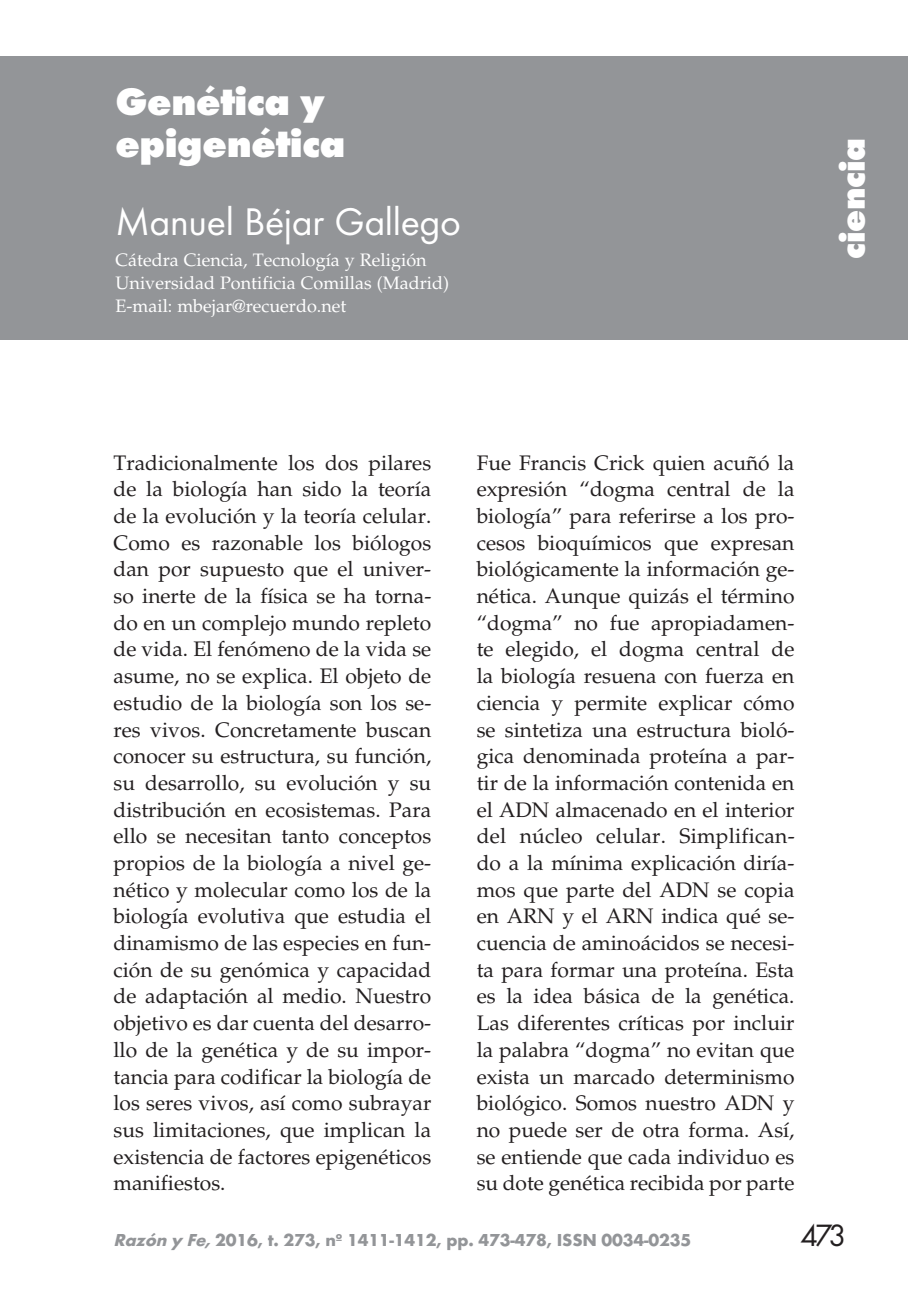
<style>
.page{position:relative;width:908px;height:1304px;background:#fff}
.page>*{position:absolute;margin:0;border:0;box-sizing:border-box;transform-origin:0 0}
.t1{font:800 40px/42px "Futura T";letter-spacing:-.01em;color:#fff}
.t2{font:40px "Futura T";letter-spacing:-.01em;color:#fff}
.t3{font:800 36px "Futura T";letter-spacing:-.01em;color:#fff}
.t4{font:32px "Futura T";color:#231f20}
.t5{font:21px/26.6px "Palatino";color:#231f20;text-align:justify}
.t6{font:18px/23px "Palatino";color:#fff}
.t7{font:700 18px "Futura T";letter-spacing:-.01em;color:#939598}
.s1{font-style:italic}
</style>
<div class="page">
<div style="left:0;top:57px;width:907px;height:283px;background:#939598"></div>
<h1 class="t1" style="left:115px;top:80px;width:231px">Genética y epigenética</h1>
<h1 class="t2" style="left:115px;top:198px;width:347px">Manuel Béjar Gallego</h1>
<p class="t6" style="left:115px;top:249px;width:335px">Cátedra Ciencia, Tecnología y Religión<br>Universidad Pontificia Comillas (Madrid)<br>E-mail: mbejar@recuerdo.net</p>
<h2 class="t3" style="left:830px;top:259px;width:122px;rotate:-90deg">ciencia</h2>
<p class="t5" style="left:113px;top:450px;width:319px">Tradicionalmente los dos pilares de la biología han sido la teoría de la evolución y la teoría celular.<br>Como es razonable los biólogos dan por supuesto que el univer&shy;so inerte de la física se ha torna&shy;do en un complejo mundo repleto de vida. El fenómeno de la vida se asume, no se explica. El objeto de estudio de la biología son los se&shy;res vivos. Concretamente buscan conocer su estructura, su función, su desarrollo, su evolución y su distribución en ecosistemas. Para ello se necesitan tanto conceptos propios de la biología a nivel ge&shy;nético y molecular como los de la biología evolutiva que estudia el dinamismo de las especies en fun&shy;ción de su genómica y capacidad de adaptación al medio. Nuestro objetivo es dar cuenta del desarro&shy;llo de la genética y de su impor&shy;tancia para codificar la biología de los seres vivos, así como subrayar sus limitaciones, que implican la existencia de factores epigenéticos manifiestos.</p>
<p class="t5" style="left:476px;top:450px;width:319px">Fue Francis Crick quien acuñó la expresión “dogma central de la biología” para referirse a los pro&shy;cesos bioquímicos que expresan biológicamente la información ge&shy;nética. Aunque quizás el término “dogma” no fue apropiadamen&shy;te elegido, el dogma central de la biología resuena con fuerza en ciencia y permite explicar cómo se sintetiza una estructura bioló&shy;gica denominada proteína a par&shy;tir de la información contenida en el ADN almacenado en el interior del núcleo celular. Simplifican&shy;do a la mínima explicación diría&shy;mos que parte del ADN se copia en ARN y el ARN indica qué se&shy;cuencia de aminoácidos se necesi&shy;ta para formar una proteína. Esta es la idea básica de la genética.<br>Las diferentes críticas por incluir la palabra “dogma” no evitan que exista un marcado determinismo biológico. Somos nuestro ADN y no puede ser de otra forma. Así, se entiende que cada individuo es su dote genética recibida por parte</p>
<p class="t7" style="left:113px;top:1230px;width:579px"><span class="s1">Razón y Fe,</span>2016, t. 273, nº 1411-1412, pp. 473-478, ISSN 0034-0235</p>
<h3 class="t4" style="left:799px;top:1217px;width:48px">473</h3>
</div>
